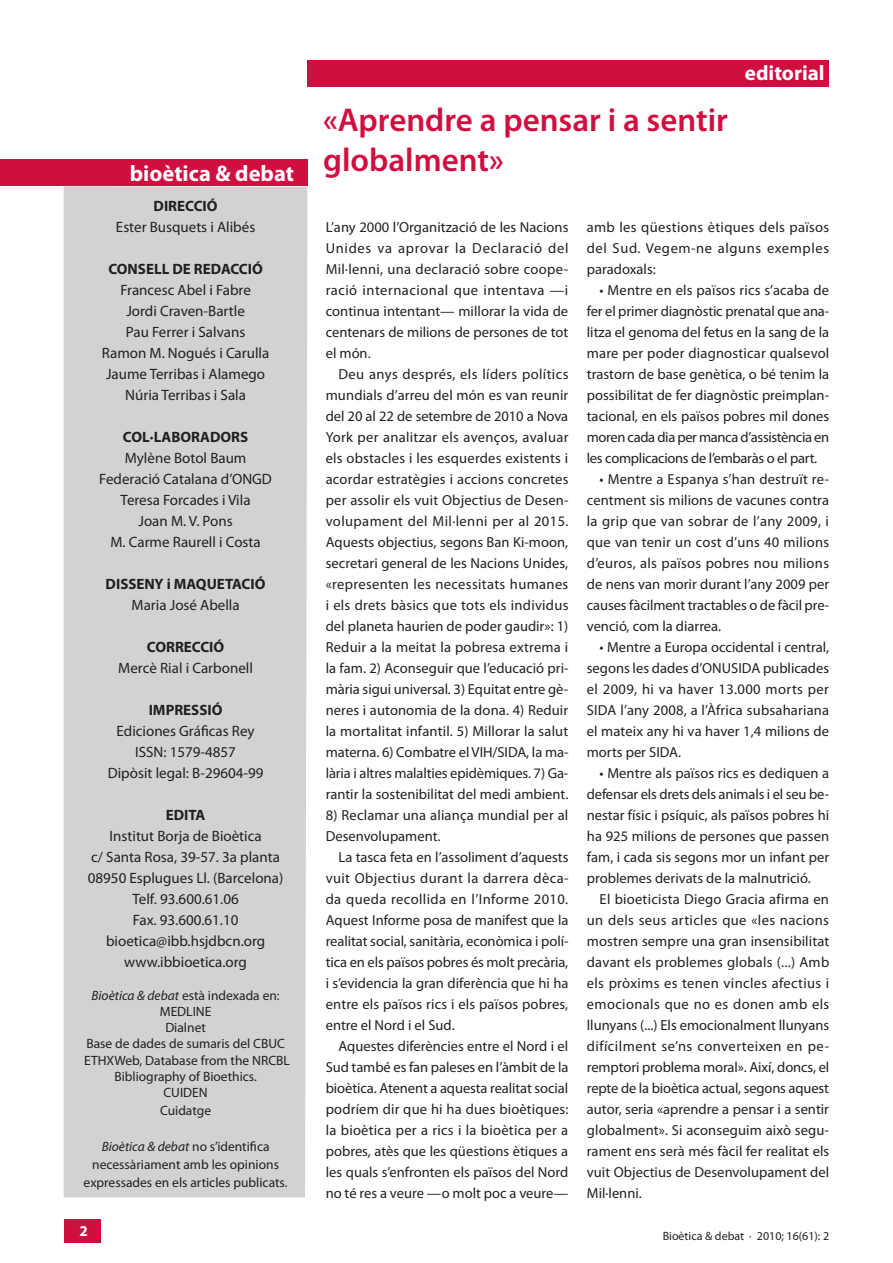
<style>
.page{position:relative;width:893px;height:1263px;background:#fff}
.page>*{position:absolute;margin:0;border:0;box-sizing:border-box;transform-origin:0 0}
.t1{font:600 33px/39.6px "Myriad Pro";color:#d10e40}
.t2{font:700 22.5px "Myriad Pro";color:#fff}
.t3{font:700 21px "Myriad Pro";color:#fff}
.t4{font:15px/21px "Myriad Pro";color:#231f20;text-align:center}
.t5{font:700 15px "Myriad Pro";color:#231f20}
.t6{font:700 15px "Myriad Pro";color:#fff}
.t7{font:14.55px/21px "Myriad Pro";color:#231f20;text-align:justify}
.t8{font:13.5px/16.2px "Myriad Pro";color:#231f20;text-align:center}
.t9{font:12px "Myriad Pro";color:#231f20}
.s1{font-style:italic}
</style>
<div class="page">
<div style="left:307px;top:60px;width:522px;height:26px;background:#d10e40"></div>
<div style="left:64px;top:1219px;width:36px;height:23px;background:#d10e40"></div>
<div style="left:64px;top:186px;width:243px;height:1011px;background:#d1d2d4"></div>
<div style="left:0;top:160px;width:307px;height:26px;background:#d10e40"></div>
<h2 class="t2" style="left:130px;top:158px;width:166px">bioètica &amp; debat</h2>
<p class="t5" style="left:154px;top:196px;width:66px">DIRECCIÓ</p>
<p class="t4" style="left:116px;top:216px;width:141px">Ester Busquets i Alibés</p>
<p class="t5" style="left:108px;top:259px;width:156px">CONSELL DE REDACCIÓ</p>
<p class="t4" style="left:102px;top:279px;width:169px">Francesc Abel i Fabre<br>Jordi Craven-Bartle<br>Pau Ferrer i Salvans<br>Ramon M. Nogués i Carulla<br>Jaume Terribas i Alamego<br>Núria Terribas i Sala</p>
<p class="t5" style="left:123px;top:427px;width:127px">COL·LABORADORS</p>
<p class="t4" style="left:99px;top:447px;width:174px">Mylène Botol Baum<br>Federació Catalana d’ONGD<br>Teresa Forcades i Vila<br>Joan M. V. Pons<br>M. Carme Raurell i Costa</p>
<p class="t5" style="left:106px;top:574px;width:161px">DISSENY i MAQUETACIÓ</p>
<p class="t4" style="left:131px;top:594px;width:110px">Maria José Abella</p>
<p class="t5" style="left:147px;top:637px;width:79px">CORRECCIÓ</p>
<p class="t4" style="left:118px;top:657px;width:136px">Mercè Rial i Carbonell</p>
<p class="t5" style="left:149px;top:700px;width:75px">IMPRESSIÓ</p>
<p class="t4" style="left:108px;top:720px;width:157px">Ediciones Gráficas Rey<br>ISSN: 1579-4857<br>Dipòsit legal: B-29604-99</p>
<p class="t5" style="left:166px;top:805px;width:41px">EDITA</p>
<p class="t4" style="left:88px;top:825px;width:197px">Institut Borja de Bioètica<br>c/ Santa Rosa, 39-57. 3a planta<br>08950 Esplugues Ll. (Barcelona)<br>Telf. 93.600.61.06<br>Fax. 93.600.61.10 bioetica@ibb.hsjdbcn.org www.ibbioetica.org</p>
<p class="t8" style="left:84px;top:987px;width:207px"><span class="s1">Bioètica &amp; debat</span> està indexada en:<br>MEDLINE<br>Dialnet<br>Base de dades de sumaris del CBUC<br>ETHXWeb, Database from the NRCBL<br>Bibliography of Bioethics.<br>CUIDEN</p>
<p class="t8" style="left:160px;top:1102px;width:53px">Cuidatge</p>
<p class="t8" style="left:84px;top:1137px;width:205px;line-height:18px"><span class="s1">Bioètica &amp; debat</span> no s’identifica necessàriament amb les opinions expressades en els articles publicats.</p>
<p class="t6" style="left:79px;top:1220px;width:10px">2</p>
<h1 class="t1" style="left:323px;top:99px;width:406px">«Aprendre a pensar i a sentir globalment»</h1>
<h3 class="t3" style="left:745px;top:60px;width:81px">editorial</h3>
<p class="t7" style="left:326px;top:217px;width:244px">L’any 2000 l’Organització de les Nacions Unides va aprovar la Declaració del Mil·lenni, una declaració sobre coope&shy;ració internacional que intentava —i continua intentant— millorar la vida de centenars de milions de persones de tot el món.</p>
<p class="t7" style="left:326px;top:364px;width:244px;text-indent:13px">Deu anys després, els líders polítics mundials d’arreu del món es van reunir del 20 al 22 de setembre de 2010 a Nova York per analitzar els avenços, avaluar els obstacles i les esquerdes existents i acordar estratègies i accions concretes per assolir els vuit Objectius de Desen&shy;volupament del Mil·lenni per al 2015.<br>Aquests objectius, segons Ban Ki-moon, secretari general de les Nacions Unides, «representen les necessitats humanes i els drets bàsics que tots els individus del planeta haurien de poder gaudir»: 1)<br>Reduir a la meitat la pobresa extrema i la fam. 2) Aconseguir que l’educació pri&shy;mària sigui universal. 3) Equitat entre gè&shy;neres i autonomia de la dona. 4) Reduir la mortalitat infantil. 5) Millorar la salut materna. 6) Combatre el VIH/SIDA, la ma&shy;lària i altres malalties epidèmiques. 7) Ga&shy;rantir la sostenibilitat del medi ambient.</p>
<p class="t7" style="left:326px;top:805px;width:244px">8) Reclamar una aliança mundial per al<br>Desenvolupament.</p>
<p class="t7" style="left:326px;top:847px;width:244px;text-indent:13px">La tasca feta en l’assoliment d’aquests vuit Objectius durant la darrera dèca&shy;da queda recollida en l’Informe 2010.<br>Aquest Informe posa de manifest que la realitat social, sanitària, econòmica i polí&shy;tica en els països pobres és molt precària, i s’evidencia la gran diferència que hi ha entre els països rics i els països pobres, entre el Nord i el Sud.</p>
<p class="t7" style="left:326px;top:1035px;width:244px;text-indent:13px">Aquestes diferències entre el Nord i el Sud també es fan paleses en l’àmbit de la bioètica. Atenent a aquesta realitat social podríem dir que hi ha dues bioètiques: la bioètica per a rics i la bioètica per a pobres, atès que les qüestions ètiques a les quals s’enfronten els països del Nord no té res a veure —o molt poc a veure—</p>
<p class="t7" style="left:587px;top:216px;width:244px">amb les qüestions ètiques dels països del Sud. Vegem-ne alguns exemples paradoxals:</p>
<p class="t7" style="left:587px;top:279px;width:244px;text-indent:13px">• Mentre en els països rics s’acaba de fer el primer diagnòstic prenatal que ana&shy;litza el genoma del fetus en la sang de la mare per poder diagnosticar qualsevol trastorn de base genètica, o bé tenim la possibilitat de fer diagnòstic preimplan&shy;tacional, en els països pobres mil dones moren cada dia per manca d’assistència en les complicacions de l’embaràs o el part.</p>
<p class="t7" style="left:587px;top:468px;width:244px;text-indent:13px">• Mentre a Espanya s’han destruït re&shy;centment sis milions de vacunes contra la grip que van sobrar de l’any 2009, i que van tenir un cost d’uns 40 milions d’euros, als països pobres nou milions de nens van morir durant l’any 2009 per causes fàcilment tractables o de fàcil pre&shy;venció, com la diarrea.</p>
<p class="t7" style="left:587px;top:636px;width:244px;text-indent:13px">• Mentre a Europa occidental i central, segons les dades d’ONUSIDA publicades el 2009, hi va haver 13.000 morts per SIDA l’any 2008, a l’Àfrica subsahariana el mateix any hi va haver 1,4 milions de morts per SIDA.</p>
<p class="t7" style="left:587px;top:762px;width:244px;text-indent:13px">• Mentre als països rics es dediquen a defensar els drets dels animals i el seu be&shy;nestar físic i psíquic, als països pobres hi ha 925 milions de persones que passen fam, i cada sis segons mor un infant per problemes derivats de la malnutrició.</p>
<p class="t7" style="left:587px;top:888px;width:244px;text-indent:13px">El bioeticista Diego Gracia afirma en un dels seus articles que «les nacions mostren sempre una gran insensibilitat davant els problemes globals (...) Amb els pròxims es tenen vincles afectius i emocionals que no es donen amb els llunyans (...) Els emocionalment llunyans difícilment se’ns converteixen en pe&shy;remptori problema moral». Així, doncs, el repte de la bioètica actual, segons aquest autor, seria «aprendre a pensar i a sentir globalment». Si aconseguim això segu&shy;rament ens serà més fàcil fer realitat els vuit Objectius de Desenvolupament del Mil·lenni.</p>
<p class="t9" style="left:663px;top:1228px;width:168px">Bioètica &amp; debat · 2010; 16(61): 2</p>
</div>
